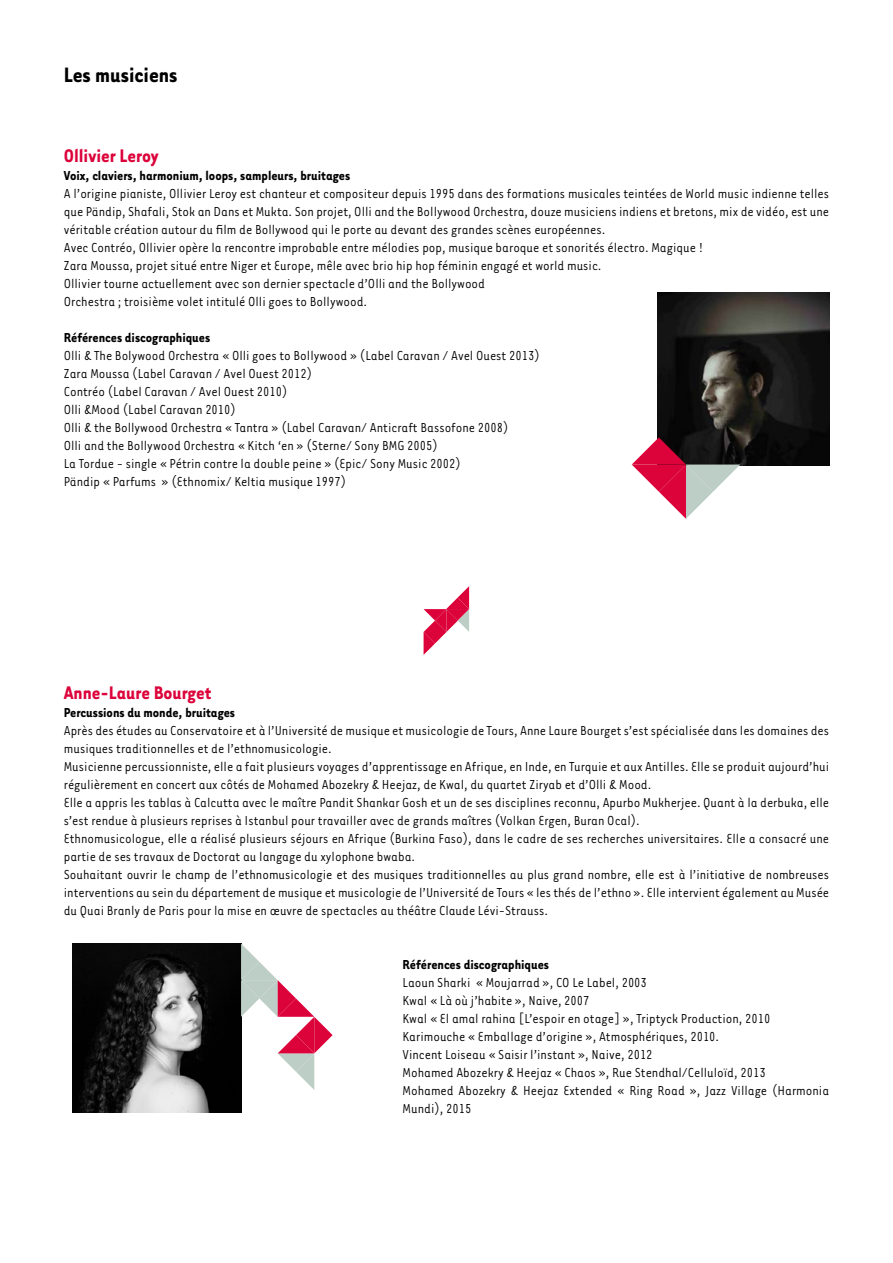
<style>
.page{position:relative;width:893px;height:1263px;background:#fff}
.page>*{position:absolute;margin:0;border:0;box-sizing:border-box;transform-origin:0 0}
.t1{font:700 24px "Tarzana Narrow";color:#000}
.t2{font:700 21px "Tarzana Narrow";color:#dc023a}
.t3{font:15px/18px "Tarzana Narrow";color:#000}
.t4{font:700 15px "Tarzana Narrow";color:#000}
</style>
<div class="page">
<svg style="left:424px;top:586px;width:45px;height:69px"></svg>
<img style="left:72px;top:943px;width:169px;height:169px">
<img style="left:657px;top:292px;width:172px;height:173px">
<svg style="left:632px;top:437px;width:108px;height:82px"></svg>
<svg style="left:241px;top:943px;width:92px;height:147px"></svg>
<h1 class="t1" style="left:64px;top:60px;width:115px">Les musiciens</h1>
<h2 class="t2" style="left:64px;top:142px;width:96px">Ollivier Leroy</h2>
<p class="t4" style="left:64px;top:166px;width:288px">Voix, claviers, harmonium, loops, sampleurs, bruitages</p>
<p class="t3" style="left:64px;top:183px;width:767px">A l’origine pianiste, Ollivier Leroy est chanteur et compositeur depuis 1995 dans des formations musicales teintées de World music indienne telles que Pändip, Shafali, Stok an Dans et Mukta. Son projet, Olli and the Bollywood Orchestra, douze musiciens indiens et bretons, mix de vidéo, est une véritable création autour du film de Bollywood qui le porte au devant des grandes scènes européennes.<br>Avec Contréo, Ollivier opère la rencontre improbable entre mélodies pop, musique baroque et sonorités électro. Magique !<br>Zara Moussa, projet situé entre Niger et Europe, mêle avec brio hip hop féminin engagé et world music.<br>Ollivier tourne actuellement avec son dernier spectacle d’Olli and the Bollywood<br>Orchestra ; troisième volet intitulé Olli goes to Bollywood.</p>
<p class="t4" style="left:64px;top:328px;width:148px">Références discographiques</p>
<p class="t3" style="left:64px;top:345px;width:477px">Olli &amp; The Bolywood Orchestra « Olli goes to Bollywood » (Label Caravan / Avel Ouest 2013)<br>Zara Moussa (Label Caravan / Avel Ouest 2012)<br>Contréo (Label Caravan / Avel Ouest 2010)<br>Olli &amp;Mood (Label Caravan 2010)<br>Olli &amp; the Bollywood Orchestra « Tantra » (Label Caravan/ Anticraft Bassofone 2008)<br>Olli and the Bollywood Orchestra « Kitch ‘en » (Sterne/ Sony BMG 2005)<br>La Tordue - single « Pétrin contre la double peine » (Epic/ Sony Music 2002)<br>Pändip « Parfums » (Ethnomix/ Keltia musique 1997)</p>
<h2 class="t2" style="left:64px;top:679px;width:149px">Anne-Laure Bourget</h2>
<p class="t4" style="left:64px;top:703px;width:173px">Percussions du monde, bruitages</p>
<p class="t3" style="left:64px;top:720px;width:767px">Après des études au Conservatoire et à l’Université de musique et musicologie de Tours, Anne Laure Bourget s’est spécialisée dans les domaines des musiques traditionnelles et de l’ethnomusicologie.<br>Musicienne percussionniste, elle a fait plusieurs voyages d’apprentissage en Afrique, en Inde, en Turquie et aux Antilles. Elle se produit aujourd’hui régulièrement en concert aux côtés de Mohamed Abozekry &amp; Heejaz, de Kwal, du quartet Ziryab et d’Olli &amp; Mood.<br>Elle a appris les tablas à Calcutta avec le maître Pandit Shankar Gosh et un de ses disciplines reconnu, Apurbo Mukherjee. Quant à la derbuka, elle s’est rendue à plusieurs reprises à Istanbul pour travailler avec de grands maîtres (Volkan Ergen, Buran Ocal).<br>Ethnomusicologue, elle a réalisé plusieurs séjours en Afrique (Burkina Faso), dans le cadre de ses recherches universitaires. Elle a consacré une partie de ses travaux de Doctorat au langage du xylophone bwaba.<br>Souhaitant ouvrir le champ de l’ethnomusicologie et des musiques traditionnelles au plus grand nombre, elle est à l’initiative de nombreuses interventions au sein du département de musique et musicologie de l’Université de Tours « les thés de l’ethno ». Elle intervient également au Musée du Quai Branly de Paris pour la mise en œuvre de spectacles au théâtre Claude Lévi-Strauss.</p>
<p class="t4" style="left:403px;top:955px;width:148px">Références discographiques</p>
<p class="t3" style="left:403px;top:972px;width:428px">Laoun Sharki « Moujarrad », CO Le Label, 2003<br>Kwal « Là où j’habite », Naive, 2007<br>Kwal « El amal rahina [L’espoir en otage] », Triptyck Production, 2010<br>Karimouche « Emballage d’origine », Atmosphériques, 2010.<br>Vincent Loiseau « Saisir l’instant », Naive, 2012<br>Mohamed Abozekry &amp; Heejaz « Chaos », Rue Stendhal/Celluloïd, 2013<br>Mohamed Abozekry &amp; Heejaz Extended « Ring Road », Jazz Village (Harmonia Mundi), 2015</p>
</div>
